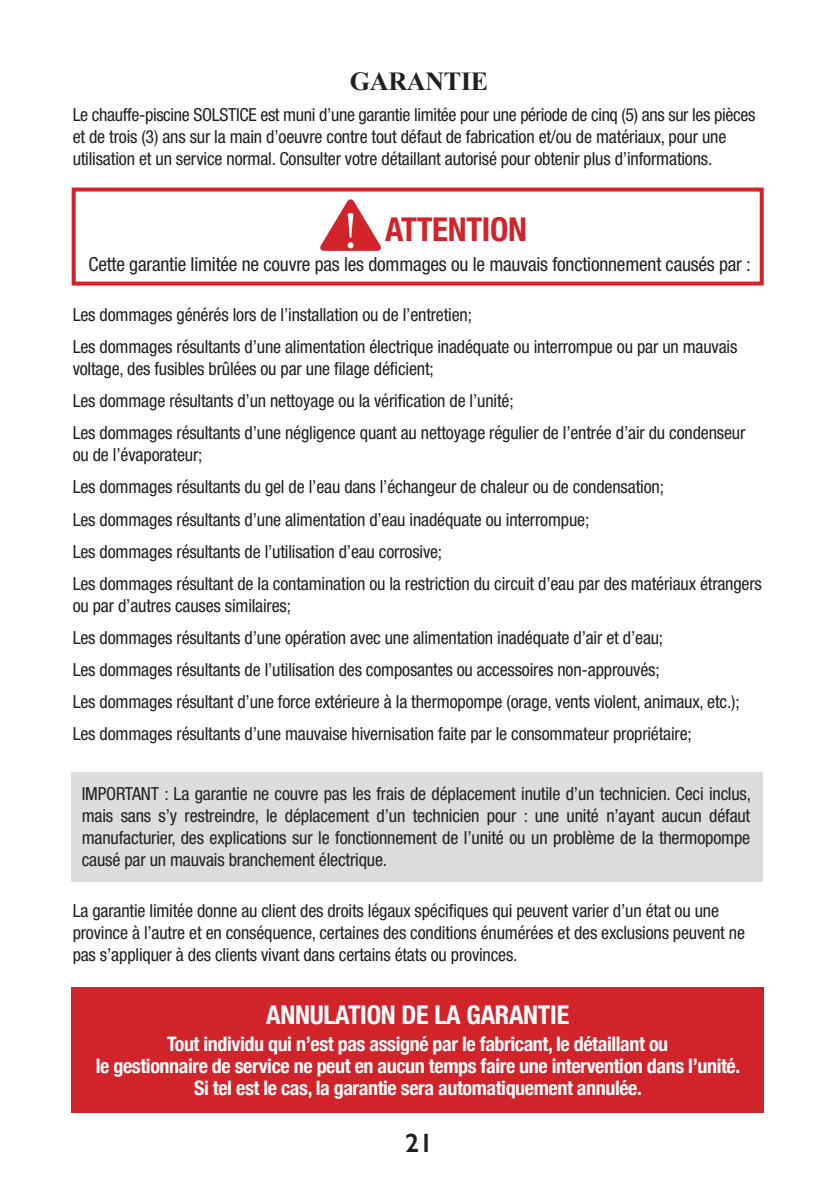
<style>
.page{position:relative;width:837px;height:1191px;background:#fff}
.page>*{position:absolute;margin:0;border:0;box-sizing:border-box;transform-origin:0 0}
.t1{font:52.2px "Minion Pro";color:#fff}
.txtGill{font:700 condensed 33px "Helvetica Neue LT Std";letter-spacing:-.01em;color:#d1232a}
.t2{font:600 26.6px "Gill Sans";color:#231f20}
.txtGill-2{font:700 condensed 26px "Helvetica Neue LT Std";letter-spacing:-.01em;color:#fff}
.iter-titreRoman_3{font:700 26px "Times New Roman";letter-spacing:-.01em;color:#231f20}
.txtGill-3{font:700 condensed 20px/22px "Helvetica Neue";letter-spacing:-.02em;color:#fff;text-align:center}
.txtGill-4{font:condensed 19.4px "Helvetica Neue LT Std";letter-spacing:-.01em;color:#231f20}
.txtGill-5{font:condensed 18px/22px "Helvetica Neue LT Std";letter-spacing:-.01em;color:#231f20}
</style>
<div class="page">
<div style="left:71px;top:987px;width:692px;height:126px;background:#d1232a"></div>
<div style="left:72px;top:187px;width:691px;height:98px;border:4px solid #d1232a"></div>
<svg style="left:320px;top:199px;width:61px;height:52px"></svg>
<div style="left:72px;top:772px;width:690px;height:110px;background:#dcdddf"></div>
<p class="iter-titreRoman_3" style="left:349px;top:63px;width:140px">GARANTIE</p>
<p class="txtGill-5" style="left:73px;top:104px;width:684px">Le chauffe-piscine SOLSTICE est muni d’une garantie limitée pour une période de cinq (5) ans sur les pièces et de trois (3) ans sur la main d’oeuvre contre tout défaut de fabrication et/ou de matériaux, pour une utilisation et un service normal. Consulter votre détaillant autorisé pour obtenir plus d’informations.</p>
<p class="t1" style="left:343px;top:200px;width:16px">!</p>
<p class="txtGill" style="left:385px;top:209px;width:143px">ATTENTION</p>
<p class="txtGill-4" style="left:88px;top:252px;width:663px">Cette garantie limitée ne couvre pas les dommages ou le mauvais fonctionnement causés par :</p>
<p class="txtGill-5" style="left:73px;top:304px;width:401px">Les dommages générés lors de l’installation ou de l’entretien;</p>
<p class="txtGill-5" style="left:73px;top:336px;width:666px">Les dommages résultants d’une alimentation électrique inadéquate ou interrompue ou par un mauvais voltage, des fusibles brûlées ou par une filage déficient;</p>
<p class="txtGill-5" style="left:73px;top:390px;width:442px">Les dommage résultants d’un nettoyage ou la vérification de l’unité;</p>
<p class="txtGill-5" style="left:73px;top:422px;width:674px">Les dommages résultants d’une négligence quant au nettoyage régulier de l’entrée d’air du condenseur ou de l’évaporateur;</p>
<p class="txtGill-5" style="left:73px;top:476px;width:592px">Les dommages résultants du gel de l’eau dans l’échangeur de chaleur ou de condensation;</p>
<p class="txtGill-5" style="left:73px;top:508px;width:518px">Les dommages résultants d’une alimentation d’eau inadéquate ou interrompue;</p>
<p class="txtGill-5" style="left:73px;top:540px;width:371px">Les dommages résultants de l’utilisation d’eau corrosive;</p>
<p class="txtGill-5" style="left:73px;top:572px;width:690px">Les dommages résultant de la contamination ou la restriction du circuit d’eau par des matériaux étrangers ou par d’autres causes similaires;</p>
<p class="txtGill-5" style="left:73px;top:626px;width:592px">Les dommages résultants d’une opération avec une alimentation inadéquate d’air et d’eau;</p>
<p class="txtGill-5" style="left:73px;top:658px;width:588px">Les dommages résultants de l’utilisation des composantes ou accessoires non-approuvés;</p>
<p class="txtGill-5" style="left:73px;top:690px;width:668px">Les dommages résultant d’une force extérieure à la thermopompe (orage, vents violent, animaux, etc.);</p>
<p class="txtGill-5" style="left:73px;top:722px;width:620px">Les dommages résultants d’une mauvaise hivernisation faite par le consommateur propriétaire;</p>
<p class="txtGill-5" style="left:82px;top:783px;width:670px;text-align:justify">IMPORTANT : La garantie ne couvre pas les frais de déplacement inutile d’un technicien. Ceci inclus, mais sans s’y restreindre, le déplacement d’un technicien pour : une unité n’ayant aucun défaut manufacturier, des explications sur le fonctionnement de l’unité ou un problème de la thermopompe causé par un mauvais branchement électrique.</p>
<p class="txtGill-5" style="left:73px;top:899px;width:673px">La garantie limitée donne au client des droits légaux spécifiques qui peuvent varier d’un état ou une province à l’autre et en conséquence, certaines des conditions énumérées et des exclusions peuvent ne pas s’appliquer à des clients vivant dans certains états ou provinces.</p>
<p class="txtGill-2" style="left:266px;top:998px;width:304px">ANNULATION DE LA GARANTIE</p>
<p class="txtGill-3" style="left:96px;top:1032px;width:645px">Tout individu qui n’est pas assigné par le fabricant, le détaillant ou<br>le gestionnaire de service ne peut en aucun temps faire une intervention dans l’unité.<br>Si tel est le cas, la garantie sera automatiquement annulée.</p>
<p class="t2" style="left:405px;top:1127px;width:30px">21</p>
</div>
